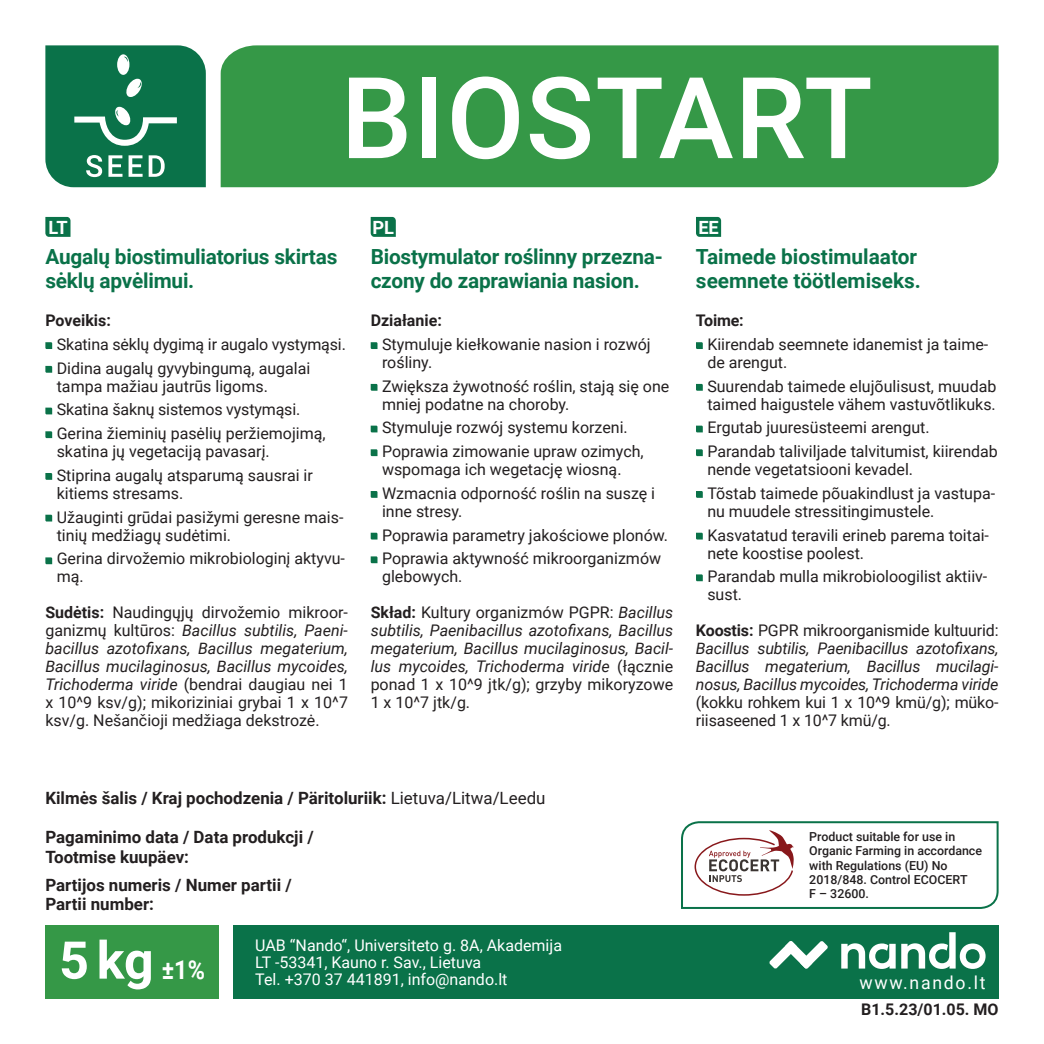
<style>
.page{position:relative;width:1044px;height:1044px;background:#fff}
.page>*{position:absolute;margin:0;border:0;box-sizing:border-box;transform-origin:0 0}
.t1{font:700 52px "Roboto";color:#fff}
.t2{font:700 20.8px/23.4px "Roboto";letter-spacing:-.01em;color:#0a7249}
.t3{font:700 18.2px "Roboto";color:#fff}
.t4{font:18px "Roboto";letter-spacing:.1em;color:#fff}
.t5{font:700 16.8px/19.4px "Roboto";color:#231f20}
.t6{font:16px/23.6px "Roboto";color:#231f20}
.t7{font:italic 16px/18px "Roboto";letter-spacing:-.01em;color:#231f20;text-align:justify}
.t8{font:16px/16.8px "Roboto";color:#fff}
.t9{font:700 16px "Roboto";color:#231f20}
.t10{font:500 12.4px/14.2px "Roboto";color:#231f20}
.s1{font-weight:700}
.s2{font-style:italic}
.s3{font-weight:700;font-style:normal}
.s4{font-style:normal}
.s5{font-weight:400}
.s6{font-size:26px}
</style>
<div class="page">
<svg style="left:696px;top:342px;width:6px;height:7px"></svg>
<svg style="left:696px;top:384px;width:6px;height:6px"></svg>
<svg style="left:696px;top:425px;width:6px;height:7px"></svg>
<svg style="left:696px;top:449px;width:6px;height:7px"></svg>
<svg style="left:696px;top:491px;width:6px;height:6px"></svg>
<svg style="left:696px;top:532px;width:6px;height:7px"></svg>
<svg style="left:696px;top:574px;width:6px;height:7px"></svg>
<svg style="left:45px;top:342px;width:7px;height:7px"></svg>
<svg style="left:45px;top:366px;width:7px;height:6px"></svg>
<svg style="left:45px;top:407px;width:7px;height:7px"></svg>
<svg style="left:45px;top:431px;width:7px;height:7px"></svg>
<svg style="left:45px;top:473px;width:7px;height:6px"></svg>
<svg style="left:45px;top:514px;width:7px;height:7px"></svg>
<svg style="left:45px;top:557px;width:7px;height:7px"></svg>
<svg style="left:370px;top:342px;width:7px;height:7px"></svg>
<svg style="left:370px;top:384px;width:7px;height:6px"></svg>
<svg style="left:370px;top:425px;width:7px;height:7px"></svg>
<svg style="left:370px;top:449px;width:7px;height:7px"></svg>
<svg style="left:370px;top:491px;width:7px;height:6px"></svg>
<svg style="left:370px;top:532px;width:7px;height:7px"></svg>
<svg style="left:370px;top:556px;width:7px;height:7px"></svg>
<div style="left:45px;top:924px;width:174px;height:74px;background:#359847"></div>
<div style="left:232px;top:924px;width:766px;height:74px;background:#0a7249"></div>
<svg style="left:841px;top:943px;width:54px;height:25px"></svg>
<svg style="left:901px;top:932px;width:84px;height:36px"></svg>
<svg style="left:769px;top:941px;width:58px;height:27px"></svg>
<svg style="left:45px;top:217px;width:25px;height:20px"></svg>
<svg style="left:370px;top:217px;width:25px;height:20px"></svg>
<svg style="left:696px;top:217px;width:25px;height:20px"></svg>
<div style="left:220px;top:45px;width:778px;height:142px;background:#359847"></div>
<svg style="left:349px;top:78px;width:57px;height:80px"></svg>
<div style="left:422px;top:78px;width:14px;height:80px;background:#fff"></div>
<svg style="left:452px;top:76px;width:66px;height:83px"></svg>
<svg style="left:529px;top:76px;width:61px;height:83px"></svg>
<svg style="left:597px;top:78px;width:135px;height:80px"></svg>
<svg style="left:742px;top:78px;width:128px;height:80px"></svg>
<svg style="left:45px;top:45px;width:161px;height:142px"></svg>
<svg style="left:681px;top:821px;width:318px;height:88px"></svg>
<p class="t3" style="left:49px;top:214px;width:21px">LT</p>
<p class="t3" style="left:372px;top:214px;width:23px">PL</p>
<p class="t3" style="left:698px;top:214px;width:22px">EE</p>
<h2 class="t2" style="left:45px;top:244px;width:293px">Augalų biostimuliatorius skirtas sėklų apvėlimui.</h2>
<h2 class="t2" style="left:370px;top:244px;width:294px">Biostymulator roślinny przezna&shy;czony do zaprawiania nasion.</h2>
<p class="t9" style="left:45px;top:309px;width:67px">Poveikis:</p>
<p class="t6" style="left:57px;top:332px;width:290px">Skatina sėklų dygimą ir augalo vystymąsi.<br>Didina augalų gyvybingumą, augalai</p>
<p class="t6" style="left:57px;top:373px;width:270px">tampa mažiau jautrūs ligoms.<br>Skatina šaknų sistemos vystymąsi.<br>Gerina žieminių pasėlių peržiemojimą,</p>
<p class="t6" style="left:57px;top:439px;width:257px">skatina jų vegetaciją pavasarį.<br>Stiprina augalų atsparumą sausrai ir</p>
<p class="t6" style="left:57px;top:480px;width:288px">kitiems stresams.<br>Užauginti grūdai pasižymi geresne mais-</p>
<p class="t6" style="left:57px;top:522px;width:290px">tinių medžiagų sudėtimi.<br>Gerina dirvožemio mikrobiologinį aktyvu-</p>
<p class="t6" style="left:57px;top:564px;width:28px">mą.</p>
<p class="t6" style="left:45px;top:602px;width:304px;line-height:18px;text-align:justify"><span class="s1">Sudėtis:</span> Naudingųjų dirvožemio mikroor&shy;ganizmų kultūros: <span class="s2">Bacillus subtilis, Paeni&shy;bacillus azotofixans, Bacillus megaterium, Bacillus mucilaginosus, Bacillus mycoides, Trichoderma viride</span> (bendrai daugiau nei 1 x 10^9 ksv/g); mikoriziniai grybai 1 x 10^7 ksv/g. Nešančioji medžiaga dekstrozė.</p>
<p class="t9" style="left:370px;top:309px;width:73px">Działanie:</p>
<p class="t6" style="left:382px;top:334px;width:270px;line-height:18px">Stymuluje kiełkowanie nasion i rozwój rośliny.</p>
<p class="t6" style="left:382px;top:376px;width:289px;line-height:18px">Zwiększa żywotność roślin, stają się one mniej podatne na choroby.</p>
<p class="t6" style="left:382px;top:415px;width:263px">Stymuluje rozwój systemu korzeni.<br>Poprawia zimowanie upraw ozimych,</p>
<p class="t6" style="left:382px;top:457px;width:274px">wspomaga ich wegetację wiosną.<br>Wzmacnia odporność roślin na suszę i</p>
<p class="t6" style="left:382px;top:498px;width:287px">inne stresy.<br>Poprawia parametry jakościowe plonów.<br>Poprawia aktywność mikroorganizmów</p>
<p class="t6" style="left:382px;top:564px;width:82px">glebowych.</p>
<p class="t7" style="left:370px;top:602px;width:304px"><span class="s3">Skład:</span> <span class="s4">Kultury organizmów PGPR:</span> Bacillus subtilis, Paenibacillus azotofixans, Bacillus megaterium, Bacillus mucilaginosus, Bacil&shy;lus mycoides, Trichoderma viride <span class="s4">(łącznie ponad 1 x 10^9 jtk/g); grzyby mikoryzowe 1 x 10^7 jtk/g.</span></p>
<h2 class="t2" style="left:695px;top:244px;width:226px">Taimede biostimulaator seemnete töötlemiseks.</h2>
<p class="t9" style="left:695px;top:309px;width:49px">Toime:</p>
<p class="t6" style="left:707px;top:334px;width:282px;line-height:18px">Kiirendab seemnete idanemist ja taime&shy;de arengut.</p>
<p class="t6" style="left:707px;top:376px;width:290px;line-height:18px">Suurendab taimede elujõulisust, muudab taimed haigustele vähem vastuvõtlikuks.</p>
<p class="t6" style="left:707px;top:415px;width:292px">Ergutab juuresüsteemi arengut.<br>Parandab taliviljade talvitumist, kiirendab</p>
<p class="t6" style="left:707px;top:457px;width:289px">nende vegetatsiooni kevadel.<br>Tõstab taimede põuakindlust ja vastupa-</p>
<p class="t6" style="left:707px;top:498px;width:283px">nu muudele stressitingimustele.<br>Kasvatatud teravili erineb parema toitai-</p>
<p class="t6" style="left:707px;top:540px;width:281px">nete koostise poolest.<br>Parandab mulla mikrobioloogilist aktiiv-</p>
<p class="t6" style="left:707px;top:582px;width:36px">sust.</p>
<p class="t7" style="left:695px;top:620px;width:304px"><span class="s3">Koostis:</span> <span class="s4">PGPR mikroorganismide kultuurid:<br></span>Bacillus subtilis, Paenibacillus azotofixans, Bacillus megaterium, Bacillus mucilagi&shy;nosus, Bacillus mycoides, Trichoderma viride</p>
<p class="t6" style="left:695px;top:692px;width:304px;line-height:18px">(kokku rohkem kui 1 x 10^9 kmü/g); müko&shy;riisaseened 1 x 10^7 kmü/g.</p>
<p class="t5" style="left:45px;top:787px;width:501px">Kilmės šalis / Kraj pochodzenia / Päritoluriik: <span class="s5">Lietuva/Litwa/Leedu</span></p>
<p class="t5" style="left:45px;top:826px;width:270px">Pagaminimo data / Data produkcji /<br>Tootmise kuupäev:</p>
<p class="t5" style="left:45px;top:874px;width:248px">Partijos numeris / Numer partii /<br>Partii number:</p>
<h1 class="t1" style="left:59px;top:923px;width:147px">5 kg <span class="s6">±1%</span></h1>
<p class="t8" style="left:255px;top:935px;width:308px">UAB “Nando“, Universiteto g. 8A, Akademija<br>LT -53341, Kauno r. Sav., Lietuva<br>Tel. +370 37 441891, info@nando.lt</p>
<p class="t10" style="left:809px;top:828px;width:174px">Product suitable for use in<br>Organic Farming in accordance with Regulations (EU) No<br>2018/848. Control ECOCERT<br>F – 32600.</p>
<p class="t4" style="left:859px;top:970px;width:128px">www.nando.lt</p>
<p class="t9" style="left:861px;top:997px;width:139px">B1.5.23/01.05. MO</p>
</div>
